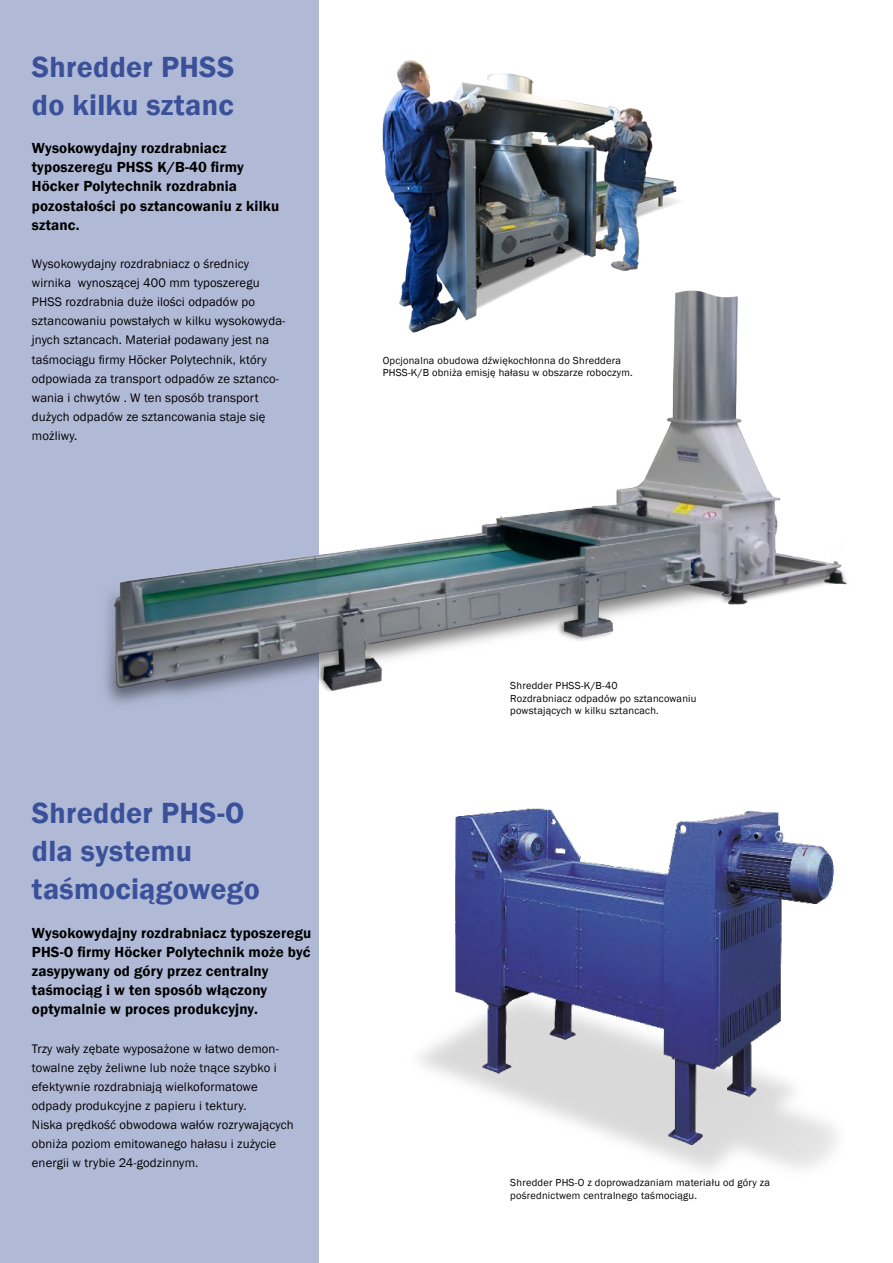
<style>
.page{position:relative;width:893px;height:1263px;background:#fff}
.page>*{position:absolute;margin:0;border:0;box-sizing:border-box;transform-origin:0 0}
.t1{font:600 30px/38.2px "Franklin Gothic";letter-spacing:.01em;color:#3a519a}
.t2{font:600 15px/19.2px "Franklin Gothic";letter-spacing:.01em;color:#000}
.t3{font:12.75px/19.2px "Franklin Gothic";letter-spacing:.01em;color:#000}
.t4{font:10.5px/12.8px "Franklin Gothic";letter-spacing:.02em;color:#000}
</style>
<div class="page">
<div style="left:0;top:0;width:319px;height:1263px;background:#b0bad6"></div>
<hr style="left:892px;top:0;width:1px;height:918px;background:#aaa">
<hr style="left:892px;top:918px;width:1px;height:345px;background:#aaa">
<img style="left:105px;top:213px;width:788px;height:514px">
<img style="left:419px;top:808px;width:418px;height:363px">
<img style="left:321px;top:60px;width:494px;height:284px">
<h1 class="t1" style="left:32px;top:48px;width:204px">Shredder PHSS do kilku sztanc</h1>
<p class="t2" style="left:32px;top:139px;width:249px">Wysokowydajny rozdrabniacz typoszeregu PHSS K/B-40 firmy<br>Höcker Polytechnik rozdrabnia pozostałości po sztancowaniu z kilku sztanc.</p>
<p class="t3" style="left:32px;top:254px;width:255px">Wysokowydajny rozdrabniacz o średnicy wirnika wynoszącej 400 mm typoszeregu PHSS rozdrabnia duże ilości odpadów po sztancowaniu powstałych w kilku wysokowyda&shy;jnych sztancach. Materiał podawany jest na taśmociągu firmy Höcker Polytechnik, który odpowiada za transport odpadów ze sztanco&shy;wania i chwytów . W ten sposób transport dużych odpadów ze sztancowania staje się możliwy.</p>
<p class="t4" style="left:383px;top:354px;width:252px">Opcjonalna obudowa dźwiękochłonna do Shreddera<br>PHSS-K/B obniża emisję hałasu w obszarze roboczym.</p>
<h1 class="t1" style="left:32px;top:794px;width:229px">Shredder PHS-O dla systemu taśmociągowego</h1>
<p class="t2" style="left:32px;top:923px;width:281px">Wysokowydajny rozdrabniacz typoszeregu PHS-O firmy Höcker Polytechnik może być zasypywany od góry przez centralny taśmociąg i w ten sposób włączony optymalnie w proces produkcyjny.</p>
<p class="t3" style="left:32px;top:1039px;width:263px">Trzy wały zębate wyposażone w łatwo demon&shy;towalne zęby żeliwne lub noże tnące szybko i efektywnie rozdrabniają wielkoformatowe odpady produkcyjne z papieru i tektury.<br>Niska prędkość obwodowa wałów rozrywających obniża poziom emitowanego hałasu i zużycie energii w trybie 24-godzinnym.</p>
<p class="t4" style="left:510px;top:679px;width:188px">Shredder PHSS-K/B-40<br>Rozdrabniacz odpadów po sztancowaniu powstających w kilku sztancach.</p>
<p class="t4" style="left:510px;top:1177px;width:261px">Shredder PHS-O z doprowadzaniam materiału od góry za pośrednictwem centralnego taśmociągu.</p>
</div>
